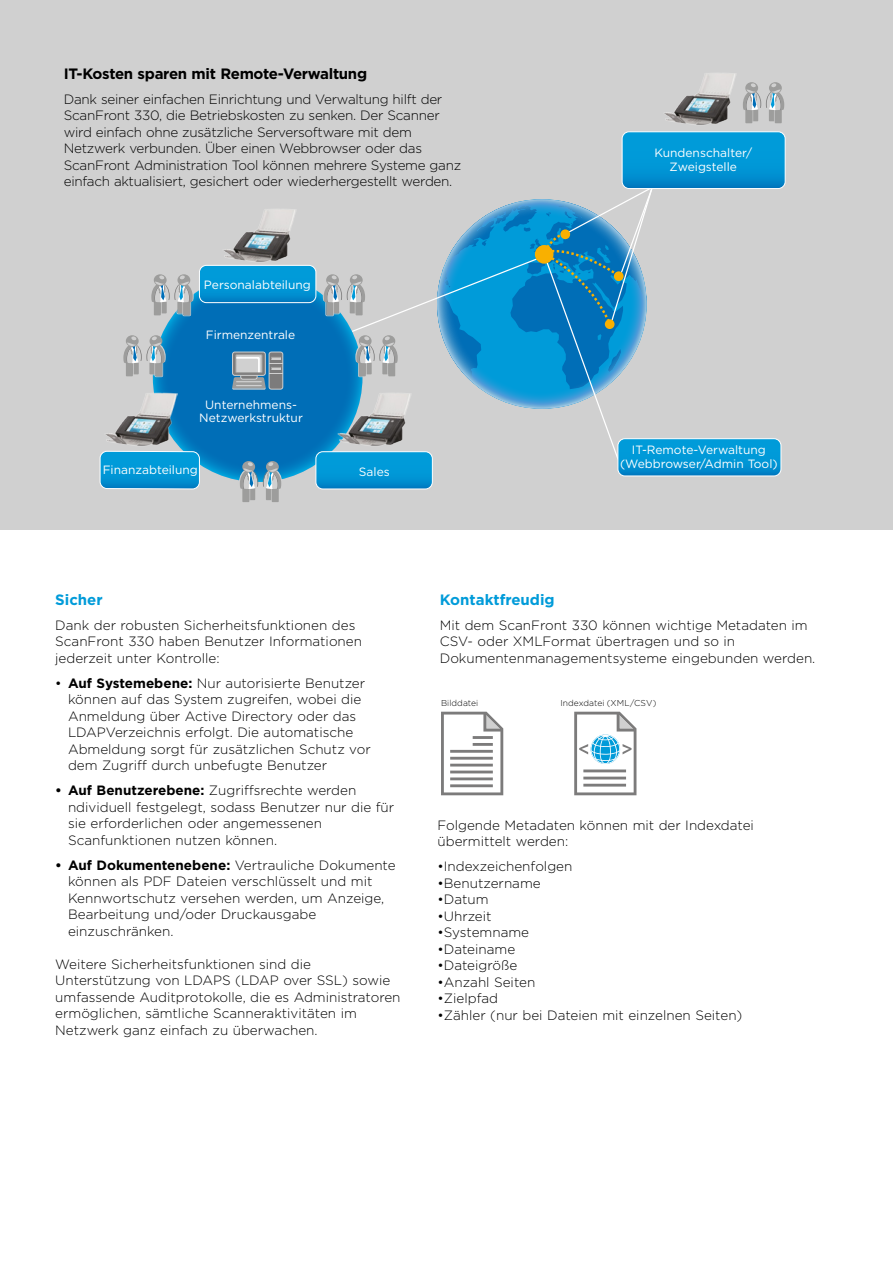
<style>
.page{position:relative;width:893px;height:1263px;background:#fff}
.page>*{position:absolute;margin:0;border:0;box-sizing:border-box;transform-origin:0 0}
.t1{font:700 15px "Gotham";letter-spacing:-.02em;color:#000}
.t2{font:700 15px "Gotham";color:#009bd9}
.t3{font:300 13.5px/16.5px "Gotham";color:#000}
.t4{font:300 13.5px/16.5px "Gotham";letter-spacing:-.02em;color:#000}
.t5{font:12px/13.5px "Gotham";color:#fff;text-align:center}
.t6{font:300 8.55px "Gotham";color:#000}
.s1{font-weight:400}
.s2{font-weight:700}
</style>
<div class="page">
<div style="left:0;top:0;width:893px;height:529px;background:#d0d0d0"></div>
<svg style="left:743px;top:83px;width:42px;height:41px"></svg>
<img style="left:664px;top:73px;width:72px;height:52px">
<svg style="left:100px;top:132px;width:685px;height:370px"></svg>
<img style="left:223px;top:208px;width:74px;height:54px">
<img style="left:338px;top:392px;width:73px;height:54px">
<img style="left:104px;top:392px;width:74px;height:54px">
<svg style="left:441px;top:711px;width:63px;height:84px"></svg>
<hr style="left:450px;top:770px;width:43px;height:3px;background:#7c7b7b">
<hr style="left:450px;top:777px;width:43px;height:3px;background:#7c7b7b">
<hr style="left:450px;top:784px;width:43px;height:3px;background:#7c7b7b">
<hr style="left:450px;top:757px;width:43px;height:3px;background:#7c7b7b">
<hr style="left:450px;top:764px;width:43px;height:2px;background:#7c7b7b">
<hr style="left:450px;top:750px;width:43px;height:3px;background:#7c7b7b">
<hr style="left:473px;top:736px;width:20px;height:3px;background:#7c7b7b">
<hr style="left:473px;top:743px;width:20px;height:3px;background:#7c7b7b">
<svg style="left:574px;top:711px;width:63px;height:84px"></svg>
<p class="t1" style="left:64px;top:63px;width:305px">IT-Kosten sparen mit Remote-Verwaltung</p>
<p class="t4" style="left:64px;top:90px;width:399px">Dank seiner einfachen Einrichtung und Verwaltung hilft der ScanFront 330, die Betriebskosten zu senken. Der Scanner wird einfach ohne zusätzliche Serversoftware mit dem Netzwerk verbunden. Über einen Webbrowser oder das ScanFront Administration Tool können mehrere Systeme ganz einfach aktualisiert, gesichert oder wiederhergestellt werden.</p>
<p class="t5" style="left:204px;top:277px;width:108px">Personalabteilung</p>
<p class="t5" style="left:206px;top:328px;width:91px">Firmenzentrale</p>
<p class="t5" style="left:199px;top:398px;width:105px">Unternehmens-<br>Netzwerkstruktur</p>
<p class="t5" style="left:103px;top:463px;width:97px">Finanzabteilung</p>
<p class="t5" style="left:359px;top:465px;width:32px">Sales</p>
<p class="t5" style="left:654px;top:146px;width:99px">Kundenschalter/<br>Zweigstelle</p>
<p class="t5" style="left:620px;top:443px;width:159px">IT-Remote-Verwaltung (Webbrowser/Admin Tool)</p>
<p class="t2" style="left:55px;top:589px;width:49px">Sicher</p>
<p class="t3" style="left:55px;top:616px;width:308px">Dank der robusten Sicherheitsfunktionen des<br>ScanFront 330 haben Benutzer Informationen jederzeit unter Kontrolle:</p>
<p class="t3" style="left:68px;top:674px;width:304px;text-indent:-13px"><span class="s1">•</span> <span class="s2">Auf Systemebene:</span> Nur autorisierte Benutzer können auf das System zugreifen, wobei die Anmeldung über Active Directory oder das LDAPVerzeichnis erfolgt. Die automatische Abmeldung sorgt für zusätzlichen Schutz vor dem Zugriff durch unbefugte Benutzer</p>
<p class="t3" style="left:68px;top:782px;width:328px;text-indent:-13px"><span class="s2">• Auf Benutzerebene:</span> Zugriffsrechte werden ndividuell festgelegt, sodass Benutzer nur die für sie erforderlichen oder angemessenen Scanfunktionen nutzen können.</p>
<p class="t3" style="left:68px;top:856px;width:329px;text-indent:-13px"><span class="s2">• Auf Dokumentenebene:</span> Vertrauliche Dokumente können als PDF Dateien verschlüsselt und mit Kennwortschutz versehen werden, um Anzeige, Bearbeitung und/oder Druckausgabe einzuschränken.</p>
<p class="t3" style="left:55px;top:955px;width:347px">Weitere Sicherheitsfunktionen sind die Unterstützung von LDAPS (LDAP over SSL) sowie umfassende Auditprotokolle, die es Administratoren ermöglichen, sämtliche Scanneraktivitäten im Netzwerk ganz einfach zu überwachen.</p>
<p class="t2" style="left:440px;top:589px;width:116px">Kontaktfreudig</p>
<p class="t3" style="left:440px;top:616px;width:377px">Mit dem ScanFront 330 können wichtige Metadaten im<br>CSV- oder XMLFormat übertragen und so in<br>Dokumentenmanagementsysteme eingebunden werden.</p>
<p class="t6" style="left:441px;top:698px;width:42px">Image file</p>
<p class="t6" style="left:558px;top:698px;width:95px">Index file (XML / CSV)</p>
<p class="t6" style="left:441px;top:698px;width:39px">Bilddatei</p>
<p class="t6" style="left:560px;top:698px;width:98px">Indexdatei (XML/CSV)</p>
<p class="t3" style="left:437px;top:816px;width:318px">Folgende Metadaten können mit der Indexdatei übermittelt werden:</p>
<p class="t3" style="left:437px;top:858px;width:136px">•Indexzeichenfolgen</p>
<p class="t3" style="left:437px;top:874px;width:105px">•Benutzername</p>
<p class="t3" style="left:437px;top:891px;width:53px">•Datum</p>
<p class="t3" style="left:437px;top:907px;width:56px">•Uhrzeit</p>
<p class="t3" style="left:437px;top:924px;width:93px">•Systemname</p>
<p class="t3" style="left:437px;top:940px;width:79px">•Dateiname</p>
<p class="t3" style="left:437px;top:957px;width:81px">•Dateigröße</p>
<p class="t3" style="left:437px;top:973px;width:99px">•Anzahl Seiten</p>
<p class="t3" style="left:437px;top:990px;width:62px">•Zielpfad</p>
<p class="t3" style="left:437px;top:1006px;width:306px">•Zähler (nur bei Dateien mit einzelnen Seiten)</p>
</div>
